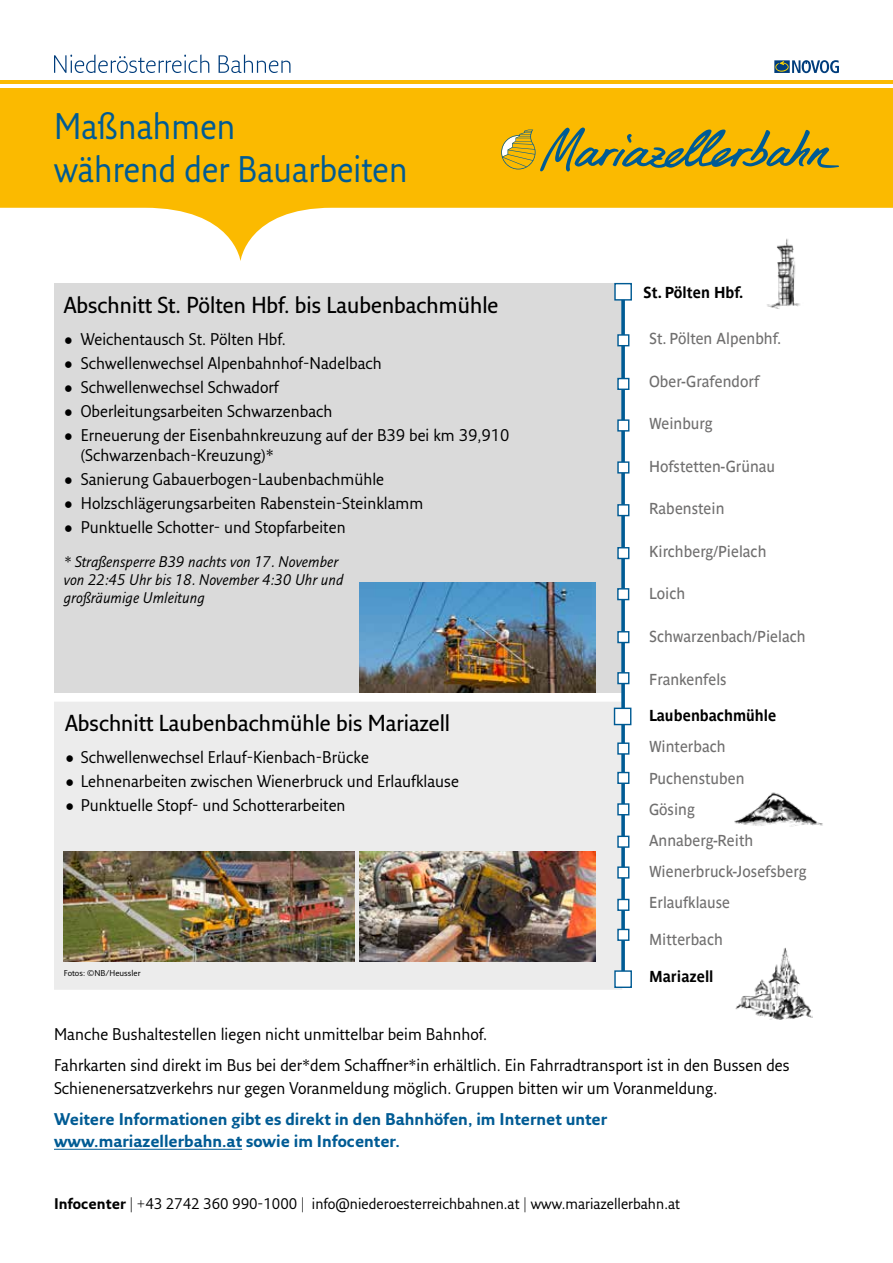
<style>
.page{position:relative;width:893px;height:1263px;background:#fff}
.page>*{position:absolute;margin:0;border:0;box-sizing:border-box;transform-origin:0 0}
.t1{font:36px/43.2px "Fresco Sans Pro";color:#005b94;scale:.9 1}
.t2{font:600 22.5px "Fresco Sans Pro";color:#000;scale:.95 1}
.t3{font:16.5px/19.8px "Fresco Sans Pro";color:#000;scale:.95 1}
.t4{font:700 16.5px/22.5px "Fresco Sans Pro";color:#005b94;scale:.95 1}
.t5{font:15.75px/31px "Parisine Ptf";color:#706f6f;scale:.95 1}
.t6{font:700 15.75px "Parisine Ptf";color:#000;scale:.95 1}
.t7{font:italic 15px/18px "Fresco Sans Pro";color:#000;scale:.95 1}
.t8{font:15px "Fresco Sans Pro";color:#000;scale:.95 1}
.t9{font:8.25px "Fresco Sans Pro";color:#000}
.s1{font-weight:700}
</style>
<div class="page">
<div style="left:54px;top:284px;width:569px;height:409px;background:#dadada"></div>
<div style="left:54px;top:702px;width:568px;height:288px;background:#ececec"></div>
<svg style="left:621px;top:301px;width:4px;height:669px;fill:#055e96"></svg>
<div style="left:614px;top:283px;width:18px;height:18px;background:#fff;border:1px solid #005b94"></div>
<div style="left:614px;top:708px;width:17px;height:17px;background:#fff;border:1px solid #005b94"></div>
<div style="left:614px;top:970px;width:18px;height:18px;background:#fff;border:1px solid #005b94"></div>
<div style="left:617px;top:378px;width:12px;height:12px;background:#fff;border:1px solid #005b94"></div>
<div style="left:617px;top:461px;width:12px;height:13px;background:#fff;border:1px solid #005b94"></div>
<div style="left:617px;top:504px;width:12px;height:12px;background:#fff;border:1px solid #005b94"></div>
<div style="left:617px;top:547px;width:12px;height:12px;background:#fff;border:1px solid #005b94"></div>
<div style="left:617px;top:672px;width:12px;height:12px;background:#fff;border:1px solid #005b94"></div>
<div style="left:617px;top:772px;width:12px;height:12px;background:#fff;border:1px solid #005b94"></div>
<div style="left:617px;top:803px;width:12px;height:12px;background:#fff;border:1px solid #005b94"></div>
<div style="left:617px;top:866px;width:12px;height:13px;background:#fff;border:1px solid #005b94"></div>
<img style="left:767px;top:261px;width:33px;height:48px">
<img style="left:734px;top:792px;width:89px;height:35px">
<img style="left:735px;top:947px;width:77px;height:73px">
<div style="left:617px;top:419px;width:12px;height:13px;background:#fff;border:1px solid #005b94"></div>
<img style="left:359px;top:583px;width:236px;height:109px">
<hr style="left:54px;top:1149px;width:188px;height:1px;background:#005b94">
<div style="left:617px;top:899px;width:12px;height:12px;background:#fff;border:1px solid #005b94"></div>
<div style="left:617px;top:929px;width:12px;height:12px;background:#fff;border:1px solid #005b94"></div>
<div style="left:617px;top:334px;width:12px;height:12px;background:#fff;border:1px solid #005b94"></div>
<div style="left:617px;top:588px;width:12px;height:12px;background:#fff;border:1px solid #005b94"></div>
<div style="left:617px;top:836px;width:12px;height:12px;background:#fff;border:1px solid #005b94"></div>
<div style="left:617px;top:742px;width:12px;height:13px;background:#fff;border:1px solid #005b94"></div>
<div style="left:617px;top:631px;width:12px;height:12px;background:#fff;border:1px solid #005b94"></div>
<img style="left:359px;top:851px;width:236px;height:110px">
<img style="left:64px;top:851px;width:290px;height:110px">
<svg style="left:0;top:88px;width:893px;height:173px;fill:#fbba00"></svg>
<svg style="left:501px;top:127px;width:338px;height:45px"></svg>
<hr style="left:0;top:81px;width:893px;height:3px;background:#fbba00">
<svg style="left:54px;top:55px;width:155px;height:18px"></svg>
<svg style="left:219px;top:55px;width:71px;height:18px"></svg>
<svg style="left:774px;top:60px;width:65px;height:13px"></svg>
<h1 class="t1" style="left:54px;top:103px;width:394px">Maßnahmen<br>während der Bauarbeiten</h1>
<h2 class="t2" style="left:64px;top:291px;width:459px">Abschnitt St. Pölten Hbf. bis Laubenbachmühle</h2>
<p class="t3" style="left:64px;top:329px;width:235px">• Weichentausch St. Pölten Hbf.</p>
<p class="t3" style="left:64px;top:353px;width:336px">• Schwellenwechsel Alpenbahnhof-Nadelbach</p>
<p class="t3" style="left:64px;top:377px;width:228px">• Schwellenwechsel Schwadorf</p>
<p class="t3" style="left:64px;top:401px;width:284px">• Oberleitungsarbeiten Schwarzenbach</p>
<p class="t3" style="left:81px;top:425px;width:453px;text-indent:-17px">• Erneuerung der Eisenbahnkreuzung auf der B39 bei km 39,910 (Schwarzenbach-Kreuzung)*</p>
<p class="t3" style="left:64px;top:469px;width:339px">• Sanierung Gabauerbogen-Laubenbachmühle</p>
<p class="t3" style="left:64px;top:493px;width:380px">• Holzschlägerungsarbeiten Rabenstein-Steinklamm</p>
<p class="t3" style="left:64px;top:517px;width:298px">• Punktuelle Schotter- und Stopfarbeiten</p>
<p class="t7" style="left:64px;top:553px;width:296px">* Straßensperre B39 nachts von 17. November von 22:45 Uhr bis 18. November 4:30 Uhr und großräumige Umleitung</p>
<h2 class="t2" style="left:65px;top:709px;width:407px">Abschnitt Laubenbachmühle bis Mariazell</h2>
<p class="t3" style="left:65px;top:746px;width:321px">• Schwellenwechsel Erlauf-Kienbach-Brücke</p>
<p class="t3" style="left:65px;top:770px;width:416px">• Lehnenarbeiten zwischen Wienerbruck und Erlaufklause</p>
<p class="t3" style="left:65px;top:794px;width:297px">• Punktuelle Stopf- und Schotterarbeiten</p>
<p class="t9" style="left:64px;top:968px;width:78px">Fotos: ©NB/Heussler</p>
<p class="t6" style="left:643px;top:281px;width:107px">St. Pölten Hbf.</p>
<p class="t5" style="left:649px;top:322px;width:141px">St. Pölten Alpenbhf.</p>
<p class="t5" style="left:649px;top:364px;width:118px">Ober-Grafendorf</p>
<p class="t5" style="left:649px;top:407px;width:68px">Weinburg</p>
<p class="t5" style="left:649px;top:449px;width:134px">Hofstetten-Grünau</p>
<p class="t5" style="left:649px;top:492px;width:81px">Rabenstein</p>
<p class="t5" style="left:649px;top:534px;width:125px">Kirchberg/Pielach</p>
<p class="t5" style="left:649px;top:577px;width:40px">Loich</p>
<p class="t5" style="left:649px;top:619px;width:166px">Schwarzenbach/Pielach</p>
<p class="t5" style="left:649px;top:662px;width:83px">Frankenfels</p>
<p class="t6" style="left:649px;top:704px;width:136px">Laubenbachmühle</p>
<p class="t5" style="left:649px;top:730px;width:167px">Winterbach<br>Puchenstuben<br>Gösing<br>Annaberg-Reith<br>Wienerbruck-Josefsberg<br>Erlaufklause</p>
<p class="t5" style="left:649px;top:922px;width:79px">Mitterbach</p>
<p class="t6" style="left:649px;top:964px;width:69px">Mariazell</p>
<p class="t3" style="left:54px;top:1018px;width:776px;line-height:31px">Manche Bushaltestellen liegen nicht unmittelbar beim Bahnhof.<br>Fahrkarten sind direkt im Bus bei der*dem Schaffner*in erhältlich. Ein Fahrradtransport ist in den Bussen des</p>
<p class="t3" style="left:54px;top:1077px;width:700px">Schienenersatzverkehrs nur gegen Voranmeldung möglich. Gruppen bitten wir um Voranmeldung.</p>
<p class="t4" style="left:54px;top:1107px;width:584px">Weitere Informationen gibt es direkt in den Bahnhöfen, im Internet unter www.mariazellerbahn.at sowie im Infocenter.</p>
<p class="t8" style="left:54px;top:1194px;width:660px"><span class="s1">Infocenter</span> | +43 2742 360 990-1000 | info@niederoesterreichbahnen.at | www.mariazellerbahn.at</p>
</div>
